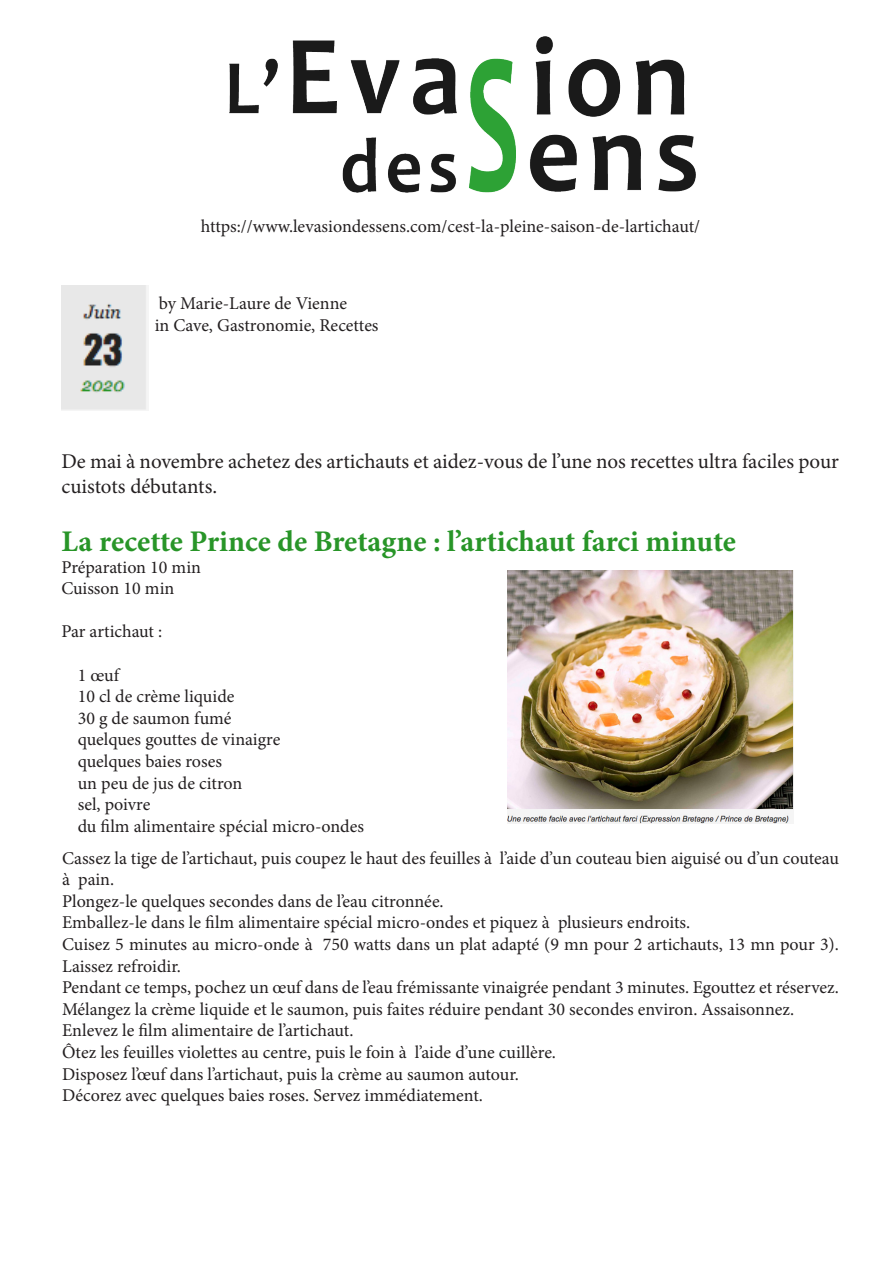
<style>
.page{position:relative;width:893px;height:1263px;background:#fff}
.page>*{position:absolute;margin:0;border:0;box-sizing:border-box;transform-origin:0 0}
.t1{font:700 30px "Minion Pro";color:#289528}
.t2{font:21px/25.2px "Minion Pro";color:#231f20}
.t3{font:18px/21.6px "Minion Pro";color:#231f20}
</style>
<div class="page">
<img style="left:229px;top:36px;width:467px;height:157px">
<img style="left:61px;top:286px;width:86px;height:124px">
<img style="left:508px;top:571px;width:286px;height:253px">
<p class="t3" style="left:201px;top:216px;width:501px">https://www.levasiondessens.com/cest-la-pleine-saison-de-lartichaut/</p>
<p class="t3" style="left:159px;top:293px;width:190px">by Marie-Laure de Vienne</p>
<p class="t3" style="left:155px;top:314px;width:225px">in Cave, Gastronomie, Recettes</p>
<p class="t2" style="left:61px;top:449px;width:779px">De mai à novembre achetez des artichauts et aidez-vous de l’une nos recettes ultra faciles pour cuistots débutants.</p>
<p class="t1" style="left:61px;top:520px;width:676px">La recette Prince de Bretagne : l’artichaut farci minute</p>
<p class="t3" style="left:61px;top:556px;width:141px">Préparation 10 min</p>
<p class="t3" style="left:61px;top:578px;width:114px">Cuisson 10 min</p>
<p class="t3" style="left:61px;top:621px;width:102px">Par artichaut :</p>
<p class="t3" style="left:78px;top:664px;width:43px">1 œuf</p>
<p class="t3" style="left:78px;top:686px;width:158px">10 cl de crème liquide</p>
<p class="t3" style="left:78px;top:707px;width:155px">30 g de saumon fumé</p>
<p class="t3" style="left:78px;top:729px;width:204px">quelques gouttes de vinaigre</p>
<p class="t3" style="left:78px;top:750px;width:146px">quelques baies roses</p>
<p class="t3" style="left:78px;top:772px;width:166px">un peu de jus de citron</p>
<p class="t3" style="left:78px;top:794px;width:74px">sel, poivre</p>
<p class="t3" style="left:78px;top:815px;width:288px">du film alimentaire spécial micro-ondes</p>
<p class="t3" style="left:62px;top:847px;width:778px">Cassez la tige de l’artichaut, puis coupez le haut des feuilles à l’aide d’un couteau bien aiguisé ou d’un couteau à pain.</p>
<p class="t3" style="left:62px;top:890px;width:383px">Plongez-le quelques secondes dans de l’eau citronnée.</p>
<p class="t3" style="left:62px;top:912px;width:630px">Emballez-le dans le film alimentaire spécial micro-ondes et piquez à plusieurs endroits.</p>
<p class="t3" style="left:62px;top:933px;width:778px">Cuisez 5 minutes au micro-onde à 750 watts dans un plat adapté (9 mn pour 2 artichauts, 13 mn pour 3).<br>Laissez refroidir.</p>
<p class="t3" style="left:62px;top:977px;width:778px">Pendant ce temps, pochez un œuf dans de l’eau frémissante vinaigrée pendant 3 minutes. Egouttez et réservez.</p>
<p class="t3" style="left:62px;top:998px;width:734px">Mélangez la crème liquide et le saumon, puis faites réduire pendant 30 secondes environ. Assaisonnez.</p>
<p class="t3" style="left:62px;top:1020px;width:293px">Enlevez le film alimentaire de l’artichaut.</p>
<p class="t3" style="left:62px;top:1041px;width:495px">Ôtez les feuilles violettes au centre, puis le foin à l’aide d’une cuillère.</p>
<p class="t3" style="left:62px;top:1063px;width:458px">Disposez l’œuf dans l’artichaut, puis la crème au saumon autour.</p>
<p class="t3" style="left:62px;top:1085px;width:422px">Décorez avec quelques baies roses. Servez immédiatement.</p>
</div>
